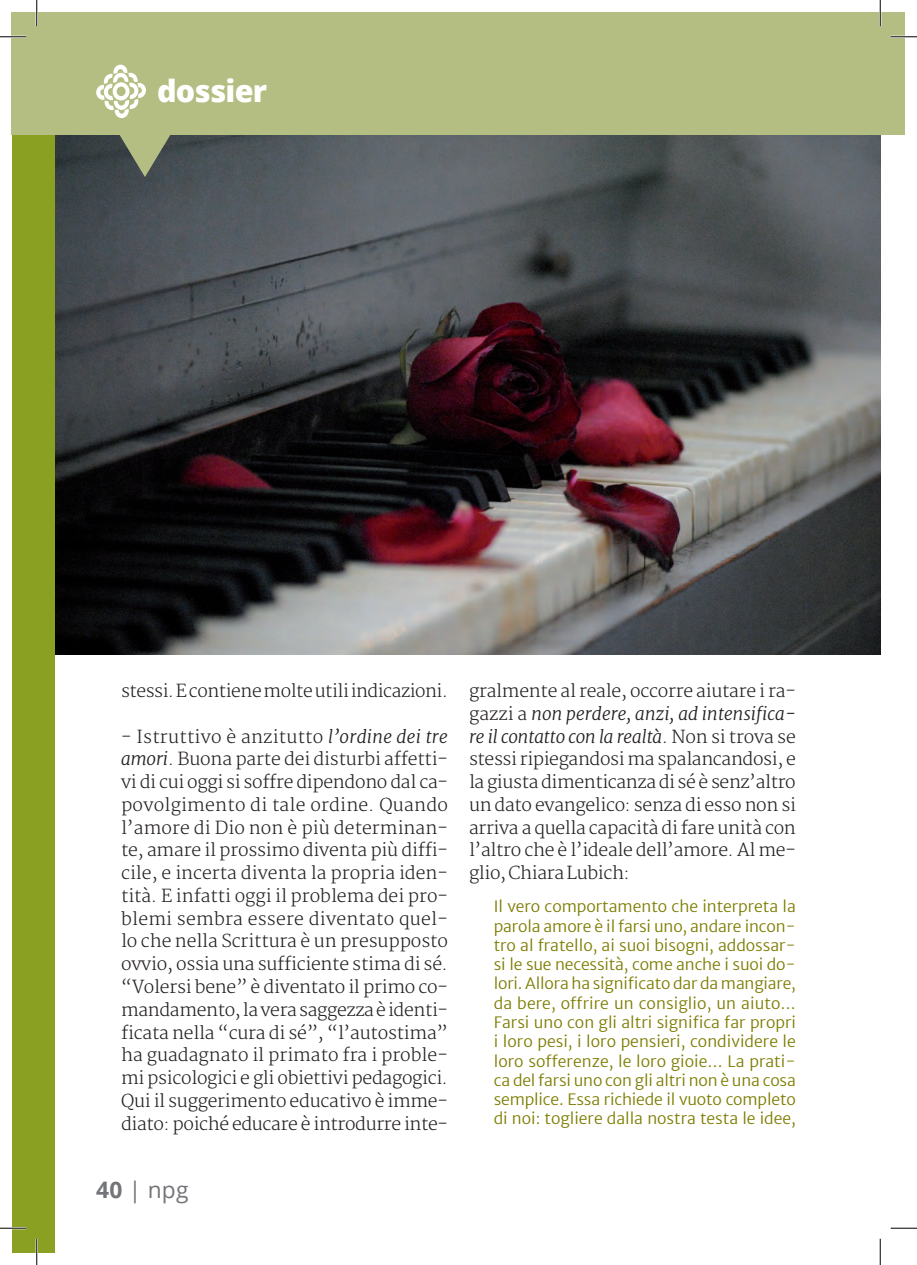
<style>
.page{position:relative;width:917px;height:1265px;background:#fff}
.page>*{position:absolute;margin:0;border:0;box-sizing:border-box;transform-origin:0 0}
.t1{font:800 30.45px "Open Sans";letter-spacing:-.025em;color:#fff}
.t2{font:22.75px "Open Sans";color:#727477}
.t3{font:300 17.5px/22.8px "Merriweather";letter-spacing:-.02em;color:#231f20;text-align:justify}
.t4{font:300 15.75px/19.2px "Merriweather Sans";color:#7d7c01;text-align:justify}
.s1{font-style:italic}
.s2{font-weight:700}
</style>
<div class="page">
<img style="left:54px;top:134px;width:826px;height:520px">
<div style="left:12px;top:14px;width:42px;height:1238px;background:#8aa022"></div>
<div style="left:12px;top:12px;width:893px;height:122px;background:#b4be83"></div>
<svg style="left:96px;top:64px;width:50px;height:54px"></svg>
<svg style="left:119px;top:134px;width:52px;height:43px;background:#798267"></svg>
<hr style="left:0;top:36px;width:26px;height:2px;background:#fff">
<hr style="left:891px;top:36px;width:26px;height:2px;background:#fff">
<hr style="left:0;top:1226px;width:26px;height:2px;background:#fff">
<hr style="left:36px;top:0;width:2px;height:26px;background:#fff">
<hr style="left:36px;top:1238px;width:2px;height:26px;background:#fff">
<hr style="left:879px;top:0;width:2px;height:26px;background:#fff">
<svg style="left:0;top:36px;width:26px;height:1px"></svg>
<svg style="left:891px;top:36px;width:26px;height:1px"></svg>
<svg style="left:0;top:1227px;width:26px;height:1px"></svg>
<svg style="left:891px;top:1227px;width:26px;height:1px"></svg>
<svg style="left:36px;top:0;width:1px;height:26px"></svg>
<svg style="left:36px;top:1238px;width:1px;height:26px"></svg>
<svg style="left:880px;top:0;width:1px;height:26px"></svg>
<svg style="left:880px;top:1238px;width:1px;height:26px"></svg>
<h1 class="t1" style="left:157px;top:68px;width:111px">dossier</h1>
<p class="t3" style="left:121px;top:680px;width:328px">stessi. E contiene molte utili indicazioni.</p>
<p class="t3" style="left:121px;top:725px;width:328px">- Istruttivo è anzitutto <span class="s1">l’ordine dei tre amori</span>. Buona parte dei disturbi affetti&shy;vi di cui oggi si soffre dipendono dal ca&shy;povolgimento di tale ordine. Quando l’amore di Dio non è più determinan&shy;te, amare il prossimo diventa più diffi&shy;cile, e incerta diventa la propria iden&shy;tità. E infatti oggi il problema dei pro&shy;blemi sembra essere diventato quel&shy;lo che nella Scrittura è un presupposto ovvio, ossia una sufficiente stima di sé. “Volersi bene” è diventato il primo co&shy;mandamento, la vera saggezza è identi&shy;ficata nella “cura di sé”, “l’autostima” ha guadagnato il primato fra i proble&shy;mi psicologici e gli obiettivi pedagogici.<br>Qui il suggerimento educativo è imme&shy;diato: poiché educare è introdurre inte-</p>
<h2 class="t2" style="left:96px;top:1173px;width:94px"><span class="s2">40</span> | npg</h2>
<p class="t3" style="left:469px;top:680px;width:328px">gralmente al reale, occorre aiutare i ra&shy;gazzi a <span class="s1">non perdere, anzi, ad intensifica&shy;re il contatto con la realtà</span>. Non si trova se stessi ripiegandosi ma spalancandosi, e la giusta dimenticanza di sé è senz’altro un dato evangelico: senza di esso non si arriva a quella capacità di fare unità con l’altro che è l’ideale dell’amore. Al me&shy;glio, Chiara Lubich:</p>
<p class="t4" style="left:494px;top:897px;width:304px">Il vero comportamento che interpreta la parola amore è il farsi uno, andare incon&shy;tro al fratello, ai suoi bisogni, addossar&shy;si le sue necessità, come anche i suoi do&shy;lori. Allora ha significato dar da mangiare, da bere, offrire un consiglio, un aiuto… Farsi uno con gli altri significa far propri i loro pesi, i loro pensieri, condividere le loro sofferenze, le loro gioie… La prati&shy;ca del farsi uno con gli altri non è una cosa semplice. Essa richiede il vuoto completo di noi: togliere dalla nostra testa le idee,</p>
</div>
